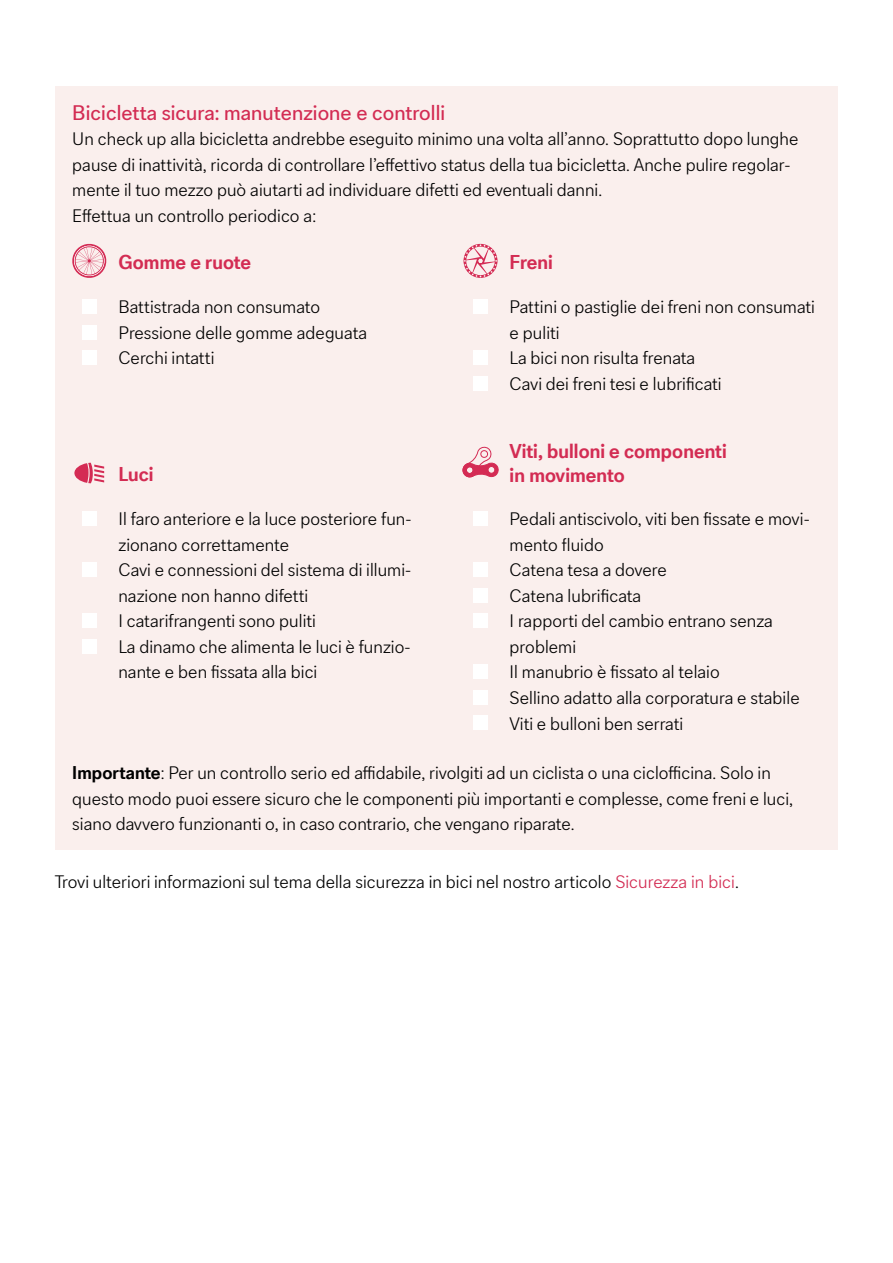
<style>
.page{position:relative;width:893px;height:1263px;background:#fff}
.page>*{position:absolute;margin:0;border:0;box-sizing:border-box;transform-origin:0 0}
.t1{font:21px "CA Sans Pro";letter-spacing:.005em;color:#d32c53}
.t2{font:700 19.5px/24px "CA Sans Pro";letter-spacing:.005em;color:#d32c53}
.t3{font:300 18px/25.5px "CA Sans Pro";letter-spacing:.005em;color:#000}
.s1{font-weight:700}
.s2{color:#d32c53}
</style>
<div class="page">
<div style="left:55px;top:86px;width:783px;height:764px;background:#faefed"></div>
<svg style="left:72px;top:243px;width:35px;height:35px"></svg>
<svg style="left:74px;top:463px;width:30px;height:20px"></svg>
<svg style="left:463px;top:446px;width:36px;height:31px"></svg>
<svg style="left:463px;top:244px;width:34px;height:34px"></svg>
<div style="left:82px;top:299px;width:15px;height:15px;background:#fff"></div>
<div style="left:82px;top:511px;width:15px;height:15px;background:#fff"></div>
<div style="left:473px;top:511px;width:15px;height:15px;background:#fff"></div>
<div style="left:473px;top:299px;width:15px;height:15px;background:#fff"></div>
<div style="left:82px;top:325px;width:15px;height:15px;background:#fff"></div>
<div style="left:82px;top:350px;width:15px;height:15px;background:#fff"></div>
<div style="left:82px;top:613px;width:15px;height:15px;background:#fff"></div>
<div style="left:82px;top:562px;width:15px;height:15px;background:#fff"></div>
<div style="left:473px;top:562px;width:15px;height:15px;background:#fff"></div>
<div style="left:473px;top:690px;width:15px;height:15px;background:#fff"></div>
<div style="left:473px;top:715px;width:15px;height:15px;background:#fff"></div>
<div style="left:473px;top:613px;width:15px;height:15px;background:#fff"></div>
<div style="left:473px;top:588px;width:15px;height:15px;background:#fff"></div>
<div style="left:473px;top:350px;width:15px;height:15px;background:#fff"></div>
<div style="left:82px;top:639px;width:15px;height:15px;background:#fff"></div>
<div style="left:473px;top:664px;width:15px;height:15px;background:#fff"></div>
<div style="left:473px;top:376px;width:15px;height:15px;background:#fff"></div>
<p class="t1" style="left:72px;top:100px;width:374px">Bicicletta sicura: manutenzione e controlli</p>
<p class="t3" style="left:72px;top:126px;width:728px">Un check up alla bicicletta andrebbe eseguito minimo una volta all’anno. Soprattutto dopo lunghe pause di inattività, ricorda di controllare l’effettivo status della tua bicicletta. Anche pulire regolar&shy;mente il tuo mezzo può aiutarti ad individuare difetti ed eventuali danni.<br>Effettua un controllo periodico a:</p>
<p class="t2" style="left:118px;top:250px;width:134px">Gomme e ruote</p>
<p class="t3" style="left:118px;top:294px;width:250px">Battistrada non consumato<br>Pressione delle gomme adeguata<br>Cerchi intatti</p>
<p class="t2" style="left:118px;top:462px;width:37px">Luci</p>
<p class="t2" style="left:510px;top:250px;width:45px">Freni</p>
<p class="t3" style="left:510px;top:294px;width:307px">Pattini o pastiglie dei freni non consumati e puliti<br>La bici non risulta frenata<br>Cavi dei freni tesi e lubrificati</p>
<p class="t2" style="left:510px;top:439px;width:219px">Viti, bulloni e componenti in movimento</p>
<p class="t3" style="left:118px;top:506px;width:295px">Il faro anteriore e la luce posteriore fun&shy;zionano correttamente<br>Cavi e connessioni del sistema di illumi&shy;nazione non hanno difetti<br>I catarifrangenti sono puliti<br>La dinamo che alimenta le luci è funzio&shy;nante e ben fissata alla bici</p>
<p class="t3" style="left:510px;top:506px;width:302px">Pedali antiscivolo, viti ben fissate e movi&shy;mento fluido<br>Catena tesa a dovere<br>Catena lubrificata<br>I rapporti del cambio entrano senza problemi<br>Il manubrio è fissato al telaio<br>Sellino adatto alla corporatura e stabile<br>Viti e bulloni ben serrati</p>
<p class="t3" style="left:72px;top:760px;width:722px"><span class="s1">Importante</span>: Per un controllo serio ed affidabile, rivolgiti ad un ciclista o una ciclofficina. Solo in questo modo puoi essere sicuro che le componenti più importanti e complesse, come freni e luci, siano davvero funzionanti o, in caso contrario, che vengano riparate.</p>
<p class="t3" style="left:55px;top:869px;width:685px">Trovi ulteriori informazioni sul tema della sicurezza in bici nel nostro articolo <span class="s2">Sicurezza in bici</span>.</p>
</div>
